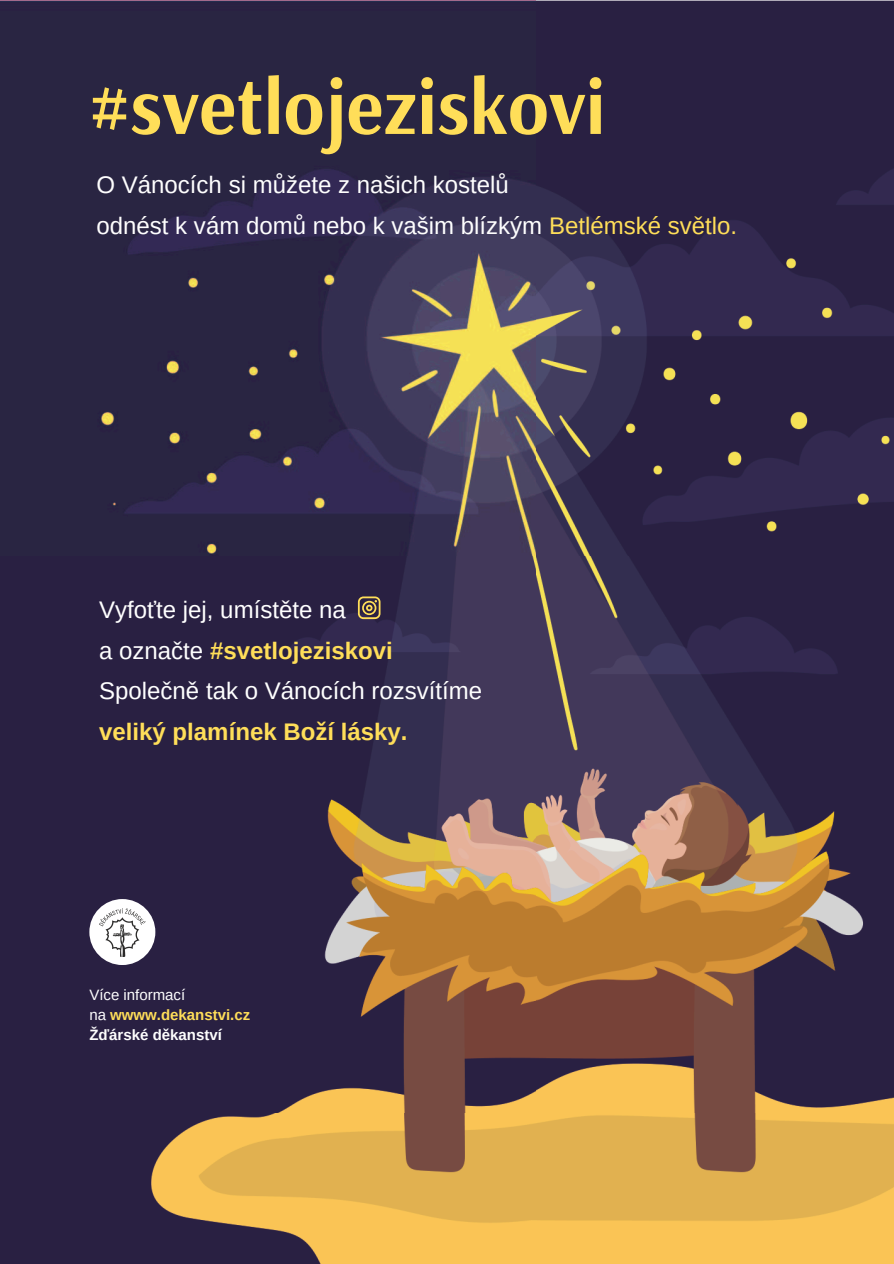
<style>
.page{position:relative;width:894px;height:1264px;background:#fff}
.page>*{position:absolute;margin:0;border:0;box-sizing:border-box;transform-origin:0 0}
.t1{font:700 78px "Arsenal";color:#ffde59}
.t2{font:24px/40.5px "Arimo";color:#fff}
.t3{font:24px/40.5px "Arimo";color:#fefefe}
.t4{font:700 15px "Arimo";color:#ffde59}
.t5{font:700 15px "Arimo";color:#fefefe}
.t6{font:15px "Arimo";color:#fefefe}
.s1{color:#ffde59}
.s2{font-weight:700;color:#ffde59}
.s3{font-weight:400;color:#fefefe}
</style>
<div class="page">
<img style="left:0;top:0;width:536px;height:1113px">
<img style="left:536px;top:0;width:357px;height:1113px">
<img style="left:0;top:1113px;width:870px;height:150px">
<img style="left:870px;top:1113px;width:23px;height:150px">
<svg style="left:358px;top:596px;width:22px;height:23px"></svg>
<div style="left:89px;top:899px;width:66px;height:66px;background:#fff;border-radius:50%"></div>
<img style="left:99px;top:908px;width:46px;height:48px">
<p class="t1" style="left:89px;top:56px;width:517px">#svetlojeziskovi</p>
<h1 class="t3" style="left:96px;top:164px;width:642px">O Vánocích si můžete z našich kostelů<br>odnést k vám domů nebo k vašim blízkým <span class="s1">Betlémské světlo.</span></h1>
<p class="t2" style="left:99px;top:590px;width:384px">Vyfoťte jej, umístěte na<br>a označte <span class="s2">#svetlojeziskovi<br></span>Společně tak o Vánocích rozsvítíme <span class="s2">veliký plamínek Boží lásky.</span></p>
<h2 class="t6" style="left:89px;top:986px;width:97px">Více informací</h2>
<h2 class="t4" style="left:89px;top:1006px;width:162px"><span class="s3">na</span> wwww.dekanstvi.cz</h2>
<p class="t5" style="left:89px;top:1026px;width:134px">Žďárské děkanství</p>
</div>
